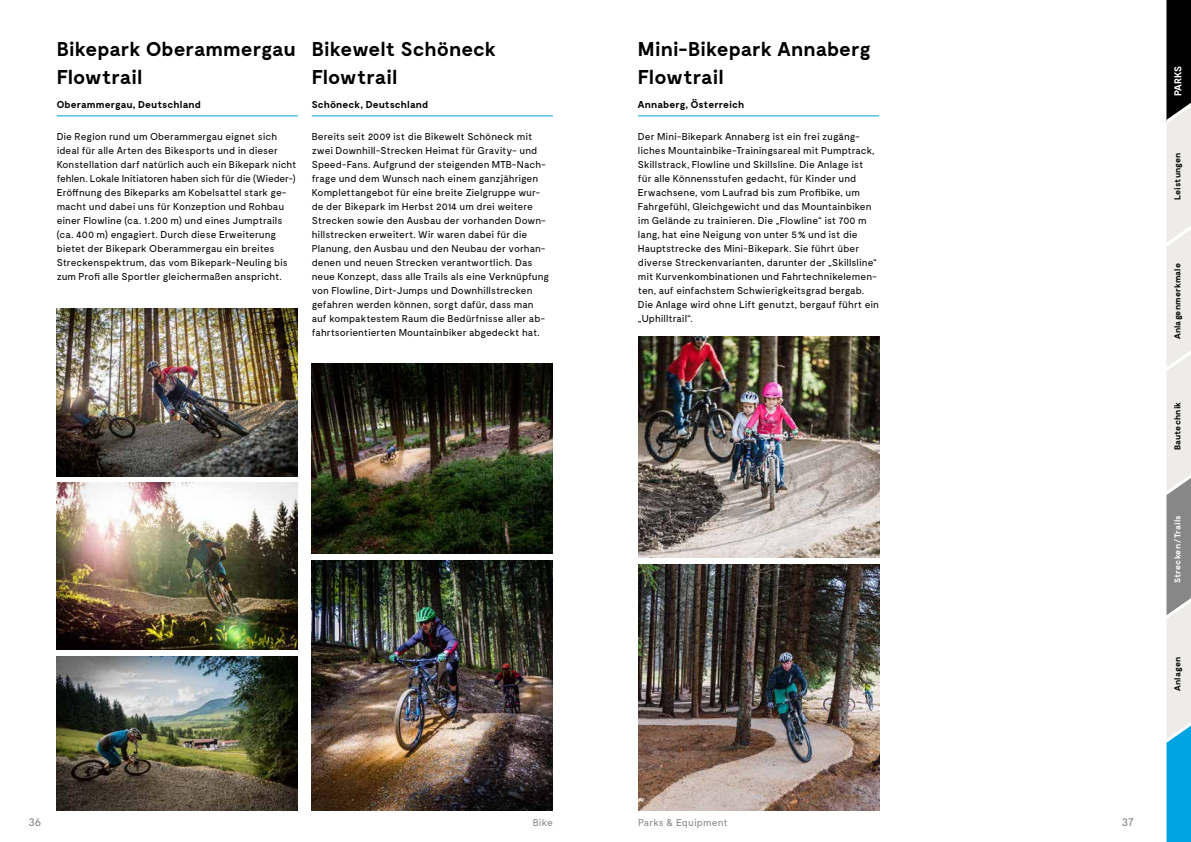
<style>
.page{position:relative;width:1191px;height:842px;background:#fff}
.page>*{position:absolute;margin:0;border:0;box-sizing:border-box;transform-origin:0 0}
.t1{font:700 20px/28px "Moderat";letter-spacing:-.005em;color:#000}
.t2{font:12px "Moderat";color:#878787}
.t3{font:10px/14px "Moderat";color:#000}
.t4{font:700 10px "Moderat";letter-spacing:.01em;color:#000}
.t5{font:10px "Moderat";letter-spacing:.01em;color:#878787}
.t6{font:700 10px "Moderat";letter-spacing:-.015em;color:#fff}
.t7{font:700 8.5px "Moderat";letter-spacing:.02em;color:#000}
.t8{font:700 8.5px "Moderat";letter-spacing:.01em;color:#fff}
</style>
<div class="page">
<img style="left:57px;top:308px;width:241px;height:168px">
<img style="left:57px;top:483px;width:241px;height:167px">
<img style="left:57px;top:657px;width:241px;height:154px">
<img style="left:312px;top:364px;width:241px;height:189px">
<img style="left:312px;top:560px;width:241px;height:251px">
<img style="left:638px;top:336px;width:241px;height:222px">
<img style="left:638px;top:564px;width:241px;height:247px">
<hr style="left:57px;top:115px;width:241px;height:1px;background:#00a3e2">
<hr style="left:312px;top:115px;width:241px;height:1px;background:#00a3e2">
<hr style="left:638px;top:115px;width:241px;height:1px;background:#00a3e2">
<svg style="left:1166px;top:0;width:25px;height:842px;background:#aabcc1"></svg>
<h1 class="t1" style="left:57px;top:36px;width:240px">Bikepark Oberammergau<br>Flowtrail</h1>
<p class="t4" style="left:57px;top:99px;width:146px">Oberammergau, Deutschland</p>
<p class="t3" style="left:57px;top:130px;width:241px">Die Region rund um Oberammergau eignet sich ideal für alle Arten des Bikesports und in dieser Konstellation darf natürlich auch ein Bikepark nicht fehlen. Lokale Initiatoren haben sich für die (Wieder-)<br>Eröffnung des Bikeparks am Kobelsattel stark ge&shy;macht und dabei uns für Konzeption und Rohbau einer Flowline (ca. 1.200 m) und eines Jumptrails (ca. 400 m) engagiert. Durch diese Erweiterung bietet der Bikepark Oberammergau ein breites Streckenspektrum, das vom Bikepark-Neuling bis zum Profi alle Sportler gleichermaßen anspricht.</p>
<h1 class="t1" style="left:312px;top:36px;width:186px">Bikewelt Schöneck<br>Flowtrail</h1>
<p class="t4" style="left:312px;top:99px;width:118px">Schöneck, Deutschland</p>
<p class="t3" style="left:312px;top:130px;width:239px">Bereits seit 2009 ist die Bikewelt Schöneck mit zwei Downhill-Strecken Heimat für Gravity- und Speed-Fans. Aufgrund der steigenden MTB-Nach&shy;frage und dem Wunsch nach einem ganzjährigen Komplettangebot für eine breite Zielgruppe wur&shy;de der Bikepark im Herbst 2014 um drei weitere Strecken sowie den Ausbau der vorhanden Down&shy;hillstrecken erweitert. Wir waren dabei für die Planung, den Ausbau und den Neubau der vorhan&shy;denen und neuen Strecken verantwortlich. Das neue Konzept, dass alle Trails als eine Verknüpfung von Flowline, Dirt-Jumps und Downhillstrecken gefahren werden können, sorgt dafür, dass man auf kompaktestem Raum die Bedürfnisse aller ab&shy;fahrtsorientierten Mountainbiker abgedeckt hat.</p>
<h1 class="t1" style="left:638px;top:36px;width:234px">Mini-Bikepark Annaberg<br>Flowtrail</h1>
<p class="t4" style="left:638px;top:99px;width:108px">Annaberg, Österreich</p>
<p class="t3" style="left:638px;top:130px;width:243px">Der Mini-Bikepark Annaberg ist ein frei zugäng&shy;liches Mountainbike-Trainingsareal mit Pumptrack, Skillstrack, Flowline und Skillsline. Die Anlage ist für alle Könnensstufen gedacht, für Kinder und Erwachsene, vom Laufrad bis zum Profibike, um Fahrgefühl, Gleichgewicht und das Mountainbiken im Gelände zu trainieren. Die „Flowline“ ist 700 m lang, hat eine Neigung von unter 5% und ist die Hauptstrecke des Mini-Bikepark. Sie führt über diverse Streckenvarianten, darunter der „Skillsline“ mit Kurvenkombinationen und Fahrtechnikelemen&shy;ten, auf einfachstem Schwierigkeitsgrad bergab.<br>Die Anlage wird ohne Lift genutzt, bergauf führt ein „Uphilltrail“.</p>
<p class="t6" style="left:1172px;top:96px;width:32px;rotate:-90deg">PARKS</p>
<p class="t7" style="left:1172px;top:200px;width:49px;rotate:-90deg">Leistungen</p>
<p class="t7" style="left:1172px;top:339px;width:77px;rotate:-90deg">Anlagenmerkmale</p>
<p class="t7" style="left:1172px;top:450px;width:50px;rotate:-90deg">Bautechnik</p>
<p class="t8" style="left:1172px;top:583px;width:69px;rotate:-90deg">Strecken/Trails</p>
<p class="t7" style="left:1172px;top:691px;width:36px;rotate:-90deg">Anlagen</p>
<p class="t2" style="left:28px;top:815px;width:15px">36</p>
<p class="t5" style="left:533px;top:817px;width:22px">Bike</p>
<p class="t5" style="left:638px;top:817px;width:91px">Parks &amp; Equipment</p>
<p class="t2" style="left:1121px;top:815px;width:14px">37</p>
</div>
